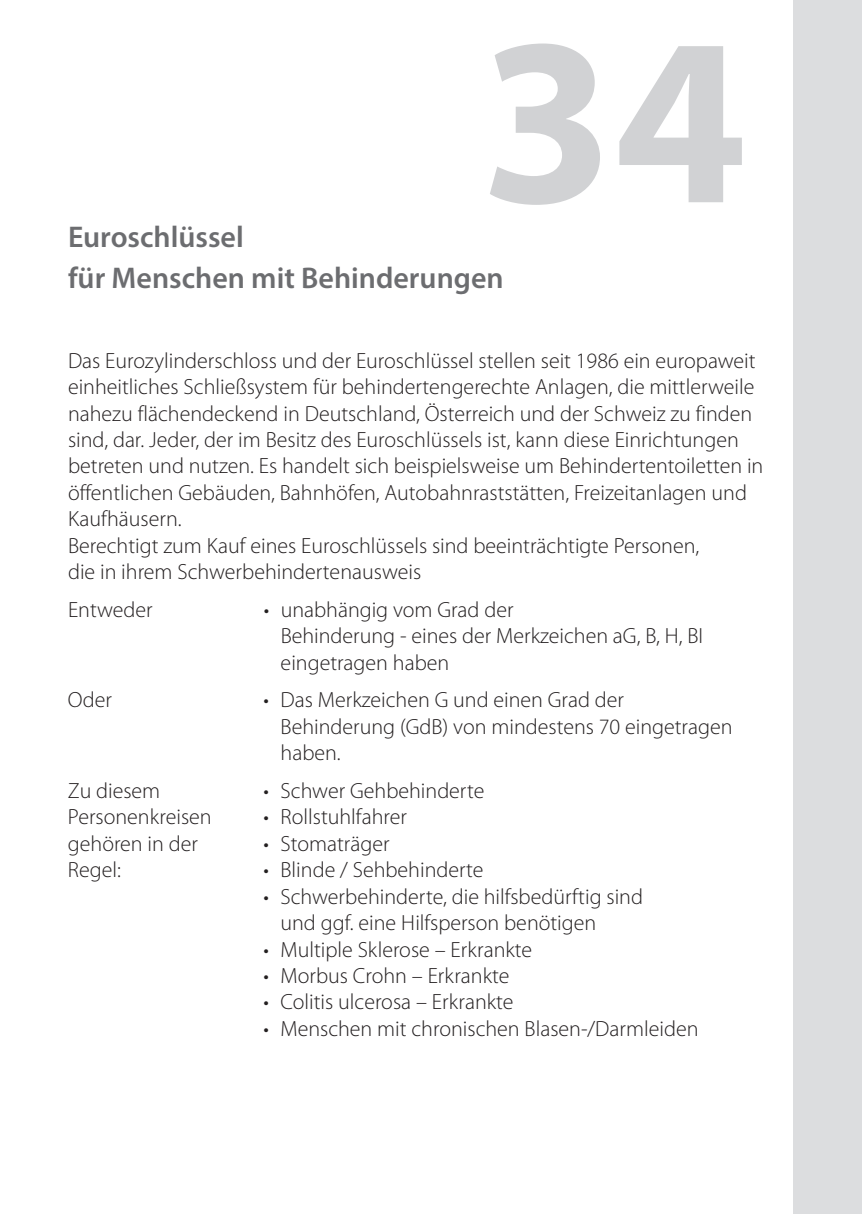
<style>
.page{position:relative;width:862px;height:1214px;background:#fff}
.page>*{position:absolute;margin:0;border:0;box-sizing:border-box;transform-origin:0 0}
.t1{font:700 240px "Myriad Pro";color:#d1d2d4}
.t2{font:600 30px "Myriad Pro";color:#6c6d70}
.t3{font:300 22px/26.4px "Myriad Pro";color:#231f20}
</style>
<div class="page">
<div style="left:794px;top:0;width:68px;height:1213px;background:#dcdddf"></div>
<h2 class="t2" style="left:68px;top:217px;width:177px">Euroschlüssel</h2>
<h1 class="t1" style="left:481px;top:-35px;width:268px">34</h1>
<h2 class="t2" style="left:68px;top:259px;width:437px">für Menschen mit Behinderungen</h2>
<p class="t3" style="left:68px;top:347px;width:697px">Das Eurozylinderschloss und der Euroschlüssel stellen seit 1986 ein europaweit einheitliches Schließsystem für behindertengerechte Anlagen, die mittlerweile nahezu flächendeckend in Deutschland, Österreich und der Schweiz zu finden sind, dar. Jeder, der im Besitz des Euroschlüssels ist, kann diese Einrichtungen betreten und nutzen. Es handelt sich beispielsweise um Behindertentoiletten in öffentlichen Gebäuden, Bahnhöfen, Autobahnraststätten, Freizeitanlagen und Kaufhäusern.<br>Berechtigt zum Kauf eines Euroschlüssels sind beeinträchtigte Personen,<br>die in ihrem Schwerbehindertenausweis</p>
<p class="t3" style="left:68px;top:596px;width:86px">Entweder</p>
<p class="t3" style="left:281px;top:596px;width:424px;text-indent:-17px">• unabhängig vom Grad der<br>Behinderung - eines der Merkzeichen aG, B, H, BI eingetragen haben</p>
<p class="t3" style="left:68px;top:687px;width:46px">Oder</p>
<p class="t3" style="left:281px;top:687px;width:453px;text-indent:-17px">• Das Merkzeichen G und einen Grad der<br>Behinderung (GdB) von mindestens 70 eingetragen haben.</p>
<p class="t3" style="left:68px;top:777px;width:94px">Zu diesem</p>
<p class="t3" style="left:264px;top:777px;width:222px">• Schwer Gehbehinderte</p>
<p class="t3" style="left:68px;top:804px;width:145px">Personenkreisen</p>
<p class="t3" style="left:263px;top:804px;width:145px">• Rollstuhlfahrer</p>
<p class="t3" style="left:68px;top:830px;width:131px">gehören in der</p>
<p class="t3" style="left:263px;top:830px;width:127px">• Stomaträger</p>
<p class="t3" style="left:68px;top:857px;width:55px">Regel:</p>
<p class="t3" style="left:263px;top:857px;width:221px">• Blinde / Sehbehinderte</p>
<p class="t3" style="left:280px;top:883px;width:364px;text-indent:-17px">• Schwerbehinderte, die hilfsbedürftig sind und ggf. eine Hilfsperson benötigen</p>
<p class="t3" style="left:263px;top:936px;width:270px">• Multiple Sklerose – Erkrankte</p>
<p class="t3" style="left:263px;top:962px;width:247px">• Morbus Crohn – Erkrankte</p>
<p class="t3" style="left:263px;top:989px;width:252px">• Colitis ulcerosa – Erkrankte</p>
<p class="t3" style="left:263px;top:1015px;width:437px">• Menschen mit chronischen Blasen-/Darmleiden</p>
</div>
